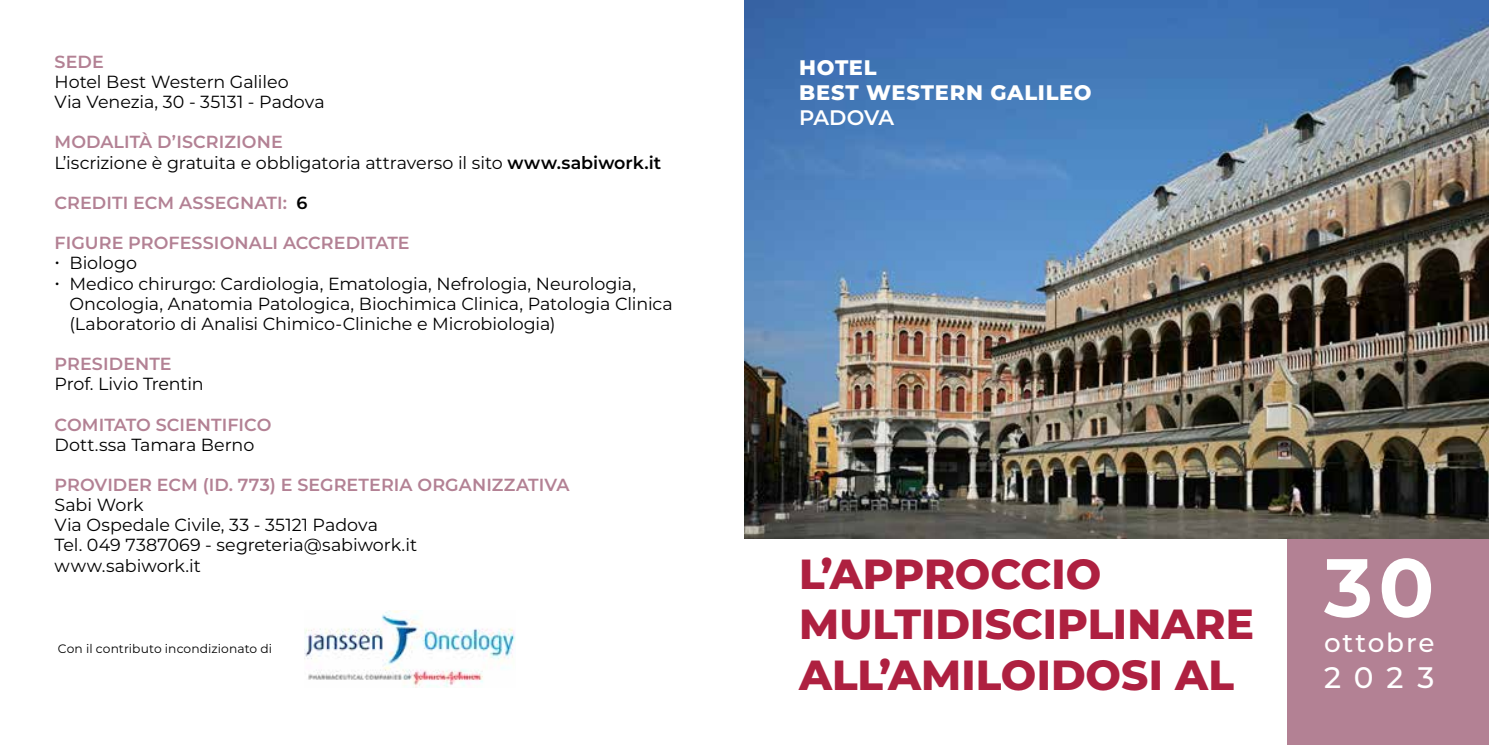
<style>
.page{position:relative;width:1489px;height:745px;background:#fff}
.page>*{position:absolute;margin:0;border:0;box-sizing:border-box;transform-origin:0 0}
.t1{font:700 82.25px "Montserrat";color:#fff}
.t2{font:800 42px/50.8px "Montserrat";letter-spacing:.005em;color:#ae2040}
.t3{font:500 29.57px "Montserrat";color:#fff}
.t4{font:500 26.25px "Montserrat";letter-spacing:.065em;color:#fff}
.t5{font:800 21px/25.2px "Montserrat";letter-spacing:.035em;color:#fff}
.t6{font:600 21px "Montserrat";letter-spacing:-.02em;color:#fff}
.t7{font:17.5px/20.1px "Montserrat";letter-spacing:-.005em;color:#000}
.t8{font:600 17.5px "Montserrat";letter-spacing:.005em;color:#b38194}
.t9{font:12.25px "Montserrat";letter-spacing:.005em;color:#000}
.s1{font-weight:600;color:#b38194}
.s2{font-weight:600}
.s3{color:#000}
</style>
<div class="page">
<div style="left:1286px;top:537px;width:202px;height:207px;background:#b38194"></div>
<img style="left:744px;top:0;width:744px;height:537px">
<img style="left:304px;top:610px;width:212px;height:76px">
<p class="t8" style="left:55px;top:49px;width:51px">SEDE</p>
<p class="t7" style="left:55px;top:71px;width:271px">Hotel Best Western Galileo<br>Via Venezia, 30 - 35131 - Padova</p>
<p class="t7" style="left:55px;top:131px;width:608px"><span class="s1">MODALITÀ D’ISCRIZIONE<br></span>L’iscrizione è gratuita e obbligatoria attraverso il sito <span class="s2">www.sabiwork.it</span></p>
<p class="t8" style="left:55px;top:190px;width:254px">CREDITI ECM ASSEGNATI: <span class="s3">6</span></p>
<p class="t8" style="left:55px;top:230px;width:356px">FIGURE PROFESSIONALI ACCREDITATE</p>
<p class="t7" style="left:55px;top:252px;width:84px">• Biologo</p>
<p class="t7" style="left:69px;top:272px;width:605px;text-indent:-15px">• Medico chirurgo: Cardiologia, Ematologia, Nefrologia, Neurologia,<br>Oncologia, Anatomia Patologica, Biochimica Clinica, Patologia Clinica (Laboratorio di Analisi Chimico-Cliniche e Microbiologia)</p>
<p class="t8" style="left:55px;top:351px;width:119px">PRESIDENTE</p>
<p class="t7" style="left:55px;top:373px;width:151px">Prof. Livio Trentin</p>
<p class="t8" style="left:55px;top:411px;width:218px">COMITATO SCIENTIFICO</p>
<p class="t7" style="left:55px;top:433px;width:201px">Dott.ssa Tamara Berno</p>
<p class="t8" style="left:55px;top:472px;width:516px">PROVIDER ECM (ID. 773) E SEGRETERIA ORGANIZZATIVA</p>
<p class="t7" style="left:55px;top:494px;width:364px">Sabi Work<br>Via Ospedale Civile, 33 - 35121 Padova<br>Tel. 049 7387069 - segreteria@sabiwork.it www.sabiwork.it</p>
<p class="t9" style="left:58px;top:639px;width:216px">Con il contributo incondizionato di</p>
<p class="t5" style="left:799px;top:54px;width:294px">HOTEL<br>BEST WESTERN GALILEO</p>
<p class="t6" style="left:799px;top:103px;width:97px">PADOVA</p>
<h2 class="t2" style="left:799px;top:545px;width:456px">L’APPROCCIO<br>MULTIDISCIPLINARE<br>ALL’AMILOIDOSI AL</h2>
<h1 class="t1" style="left:1323px;top:528px;width:112px">30</h1>
<h3 class="t4" style="left:1323px;top:624px;width:112px">ottobre</h3>
<h3 class="t3" style="left:1323px;top:656px;width:112px">2023</h3>
</div>
